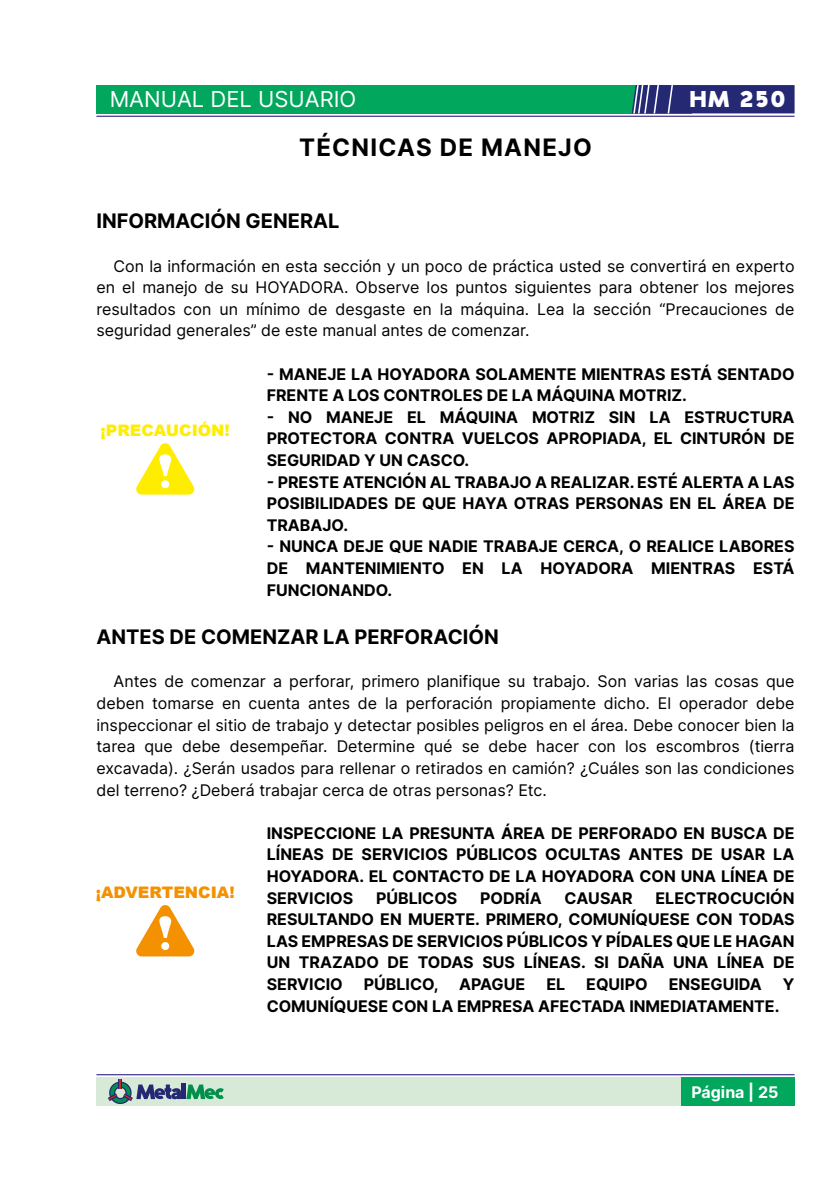
<style>
.page{position:relative;width:840px;height:1191px;background:#fff}
.page>*{position:absolute;margin:0;border:0;box-sizing:border-box;transform-origin:0 0}
.t1{font:700 24px "Inter";letter-spacing:.05em;color:#000}
.t2{font:800 22.2px "Creo";color:#fff}
.t3{font:22px "Inter";color:#fff}
.t4{font:700 20px "Inter";color:#000}
.t5{font:700 16px/21.6px "Inter";color:#000;text-align:justify}
.t6{font:16px/21.6px "Inter";color:#000;text-align:justify}
.t7{font:900 16px "Arial";color:#f39100}
.t8{font:900 16px "Arial";color:#ffed00}
.t9{font:700 16px "Inter";color:#fff}
</style>
<div class="page">
<div style="left:680px;top:1077px;width:114px;height:29px;background:#00a75c"></div>
<div style="left:96px;top:1077px;width:584px;height:29px;background:#d7ead8"></div>
<div style="left:96px;top:85px;width:596px;height:28px;background:#00a75c"></div>
<hr style="left:96px;top:116px;width:698px;height:1px;background:#2f2483">
<svg style="left:631px;top:85px;width:163px;height:28px;background:#2f3479"></svg>
<hr style="left:96px;top:1074px;width:698px;height:1px;background:#2f2483">
<svg style="left:108px;top:1079px;width:116px;height:25px"></svg>
<svg style="left:136px;top:443px;width:58px;height:51px"></svg>
<svg style="left:136px;top:905px;width:58px;height:51px"></svg>
<h3 class="t3" style="left:110px;top:86px;width:248px">MANUAL DEL USUARIO</h3>
<h2 class="t2" style="left:689px;top:90px;width:97px">HM 250</h2>
<h1 class="t1" style="left:299px;top:132px;width:294px">TÉCNICAS DE MANEJO</h1>
<p class="t4" style="left:96px;top:209px;width:244px">INFORMACIÓN GENERAL</p>
<p class="t6" style="left:96px;top:255px;width:699px;text-indent:17px">Con la información en esta sección y un poco de práctica usted se convertirá en experto en el manejo de su HOYADORA. Observe los puntos siguientes para obtener los mejores resultados con un mínimo de desgaste en la máquina. Lea la sección “Precauciones de seguridad generales” de este manual antes de comenzar.</p>
<p class="t5" style="left:266px;top:363px;width:529px;text-indent:12px">MANEJE LA HOYADORA SOLAMENTE MIENTRAS ESTÁ SENTADO<br>FRENTE A LOS CONTROLES DE LA MÁQUINA MOTRIZ.</p>
<p class="t5" style="left:266px;top:406px;width:529px;text-indent:21px">NO MANEJE EL MÁQUINA MOTRIZ SIN LA ESTRUCTURA PROTECTORA CONTRA VUELCOS APROPIADA, EL CINTURÓN DE SEGURIDAD Y UN CASCO.</p>
<p class="t5" style="left:266px;top:471px;width:529px;text-indent:11px">PRESTE ATENCIÓN AL TRABAJO A REALIZAR. ESTÉ ALERTA A LAS POSIBILIDADES DE QUE HAYA OTRAS PERSONAS EN EL ÁREA DE TRABAJO.</p>
<p class="t5" style="left:266px;top:536px;width:529px;text-indent:13px">NUNCA DEJE QUE NADIE TRABAJE CERCA, O REALICE LABORES DE MANTENIMIENTO EN LA HOYADORA MIENTRAS ESTÁ FUNCIONANDO.</p>
<p class="t4" style="left:96px;top:625px;width:403px">ANTES DE COMENZAR LA PERFORACIÓN</p>
<p class="t6" style="left:96px;top:671px;width:699px;text-indent:17px">Antes de comenzar a perforar, primero planifique su trabajo. Son varias las cosas que deben tomarse en cuenta antes de la perforación propiamente dicho. El operador debe inspeccionar el sitio de trabajo y detectar posibles peligros en el área. Debe conocer bien la tarea que debe desempeñar. Determine qué se debe hacer con los escombros (tierra excavada). ¿Serán usados para rellenar o retirados en camión? ¿Cuáles son las condiciones del terreno? ¿Deberá trabajar cerca de otras personas? Etc.</p>
<p class="t5" style="left:266px;top:822px;width:529px">INSPECCIONE LA PRESUNTA ÁREA DE PERFORADO EN BUSCA DE LÍNEAS DE SERVICIOS PÚBLICOS OCULTAS ANTES DE USAR LA HOYADORA. EL CONTACTO DE LA HOYADORA CON UNA LÍNEA DE SERVICIOS</p>
<p class="t8" style="left:100px;top:425px;width:131px">¡PRECAUCIÓN!</p>
<p class="t7" style="left:96px;top:886px;width:140px">¡ADVERTENCIA!</p>
<p class="t5" style="left:266px;top:887px;width:529px;text-indent:388px">ELECTROCUCIÓN RESULTANDO EN MUERTE. PRIMERO, COMUNÍQUESE CON TODAS LAS EMPRESAS DE SERVICIOS PÚBLICOS Y PÍDALES QUE LE HAGAN UN TRAZADO DE TODAS SUS LÍNEAS. SI DAÑA UNA LÍNEA DE SERVICIO</p>
<p class="t5" style="left:376px;top:887px;width:83px">PÚBLICOS</p>
<p class="t5" style="left:480px;top:887px;width:63px">PODRÍA</p>
<p class="t5" style="left:564px;top:887px;width:70px">CAUSAR</p>
<p class="t5" style="left:363px;top:973px;width:76px">PÚBLICO,</p>
<p class="t5" style="left:459px;top:973px;width:68px">APAGUE</p>
<p class="t5" style="left:546px;top:973px;width:20px">EL</p>
<p class="t5" style="left:586px;top:973px;width:63px">EQUIPO</p>
<p class="t5" style="left:668px;top:973px;width:95px">ENSEGUIDA</p>
<p class="t5" style="left:782px;top:973px;width:13px">Y</p>
<p class="t5" style="left:266px;top:995px;width:514px">COMUNÍQUESE CON LA EMPRESA AFECTADA INMEDIATAMENTE.</p>
<p class="t9" style="left:691px;top:1082px;width:89px">Página | 25</p>
</div>
